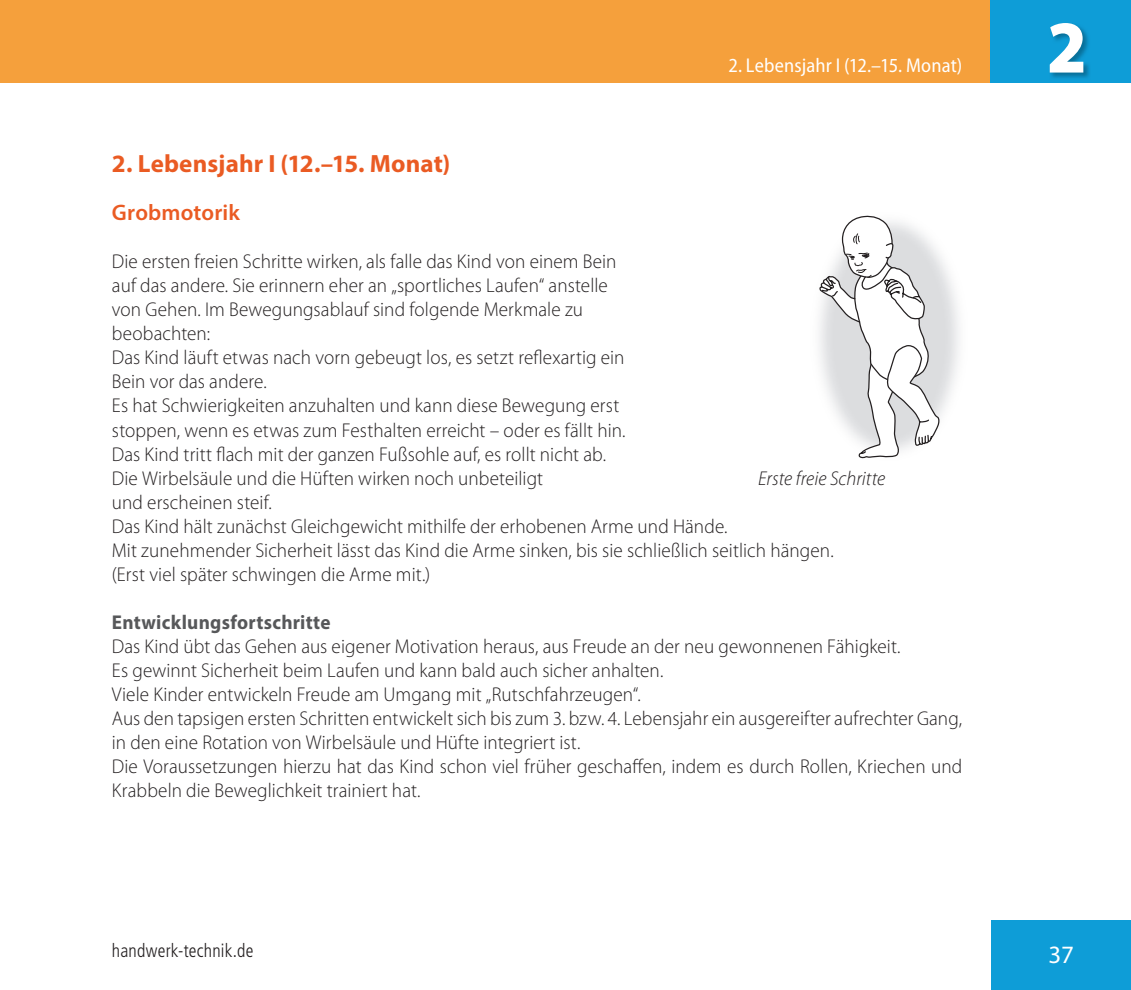
<style>
.page{position:relative;width:1131px;height:990px;background:#fff}
.page>*{position:absolute;margin:0;border:0;box-sizing:border-box;transform-origin:0 0}
.t1{font:900 semi-condensed 75px "Myriad Pro";color:#fff}
.t2{font:700 25px "Myriad Pro";letter-spacing:.005em;color:#ea5b23}
.t3{font:25px "Myriad Pro";color:#fff}
.t4{font:600 22.5px "Myriad Pro";letter-spacing:.005em;color:#ea5b23}
.t5{font:300 20px/24px "Myriad Pro";letter-spacing:.005em;color:#231f20;scale:.96 1}
.t6{font:semi-condensed 20px "Myriad Pro";letter-spacing:.005em;color:#fff}
.t7{font:italic 300 20px "Myriad Pro";color:#231f20;scale:.96 1}
.t8{font:300 condensed 18.75px "Frutiger LT Std";letter-spacing:.015em;color:#231f20;scale:.96 1}
.s1{font-weight:700;color:#57585a}
</style>
<div class="page">
<div style="left:0;top:0;width:991px;height:84px;background:#f5a03c"></div>
<div style="left:991px;top:0;width:140px;height:84px;background:#0e9dd7"></div>
<div style="left:991px;top:920px;width:140px;height:69px;background:#0e9dd7"></div>
<img style="left:1051px;top:24px;width:38px;height:54px">
<svg style="left:818px;top:215px;width:123px;height:244px"></svg>
<p class="t6" style="left:728px;top:53px;width:235px">2. Lebensjahr I (12.–15. Monat)</p>
<p class="t2" style="left:112px;top:147px;width:340px">2. Lebensjahr I (12.–15. Monat)</p>
<p class="t4" style="left:112px;top:198px;width:129px">Grobmotorik</p>
<p class="t5" style="left:112px;top:250px;width:753px">Die ersten freien Schritte wirken, als falle das Kind von einem Bein<br>auf das andere. Sie erinnern eher an „sportliches Laufen“ anstelle<br>von Gehen. Im Bewegungsablauf sind folgende Merkmale zu<br>beobachten:<br>Das Kind läuft etwas nach vorn gebeugt los, es setzt reflexartig ein<br>Bein vor das andere.<br>Es hat Schwierigkeiten anzuhalten und kann diese Bewegung erst<br>stoppen, wenn es etwas zum Festhalten erreicht – oder es fällt hin.<br>Das Kind tritt flach mit der ganzen Fußsohle auf, es rollt nicht ab.<br>Die Wirbelsäule und die Hüften wirken noch unbeteiligt<br>und erscheinen steif.<br>Das Kind hält zunächst Gleichgewicht mithilfe der erhobenen Arme und Hände.<br>Mit zunehmender Sicherheit lässt das Kind die Arme sinken, bis sie schließlich seitlich hängen. (Erst viel später schwingen die Arme mit.)</p>
<p class="t5" style="left:112px;top:610px;width:887px"><span class="s1">Entwicklungsfortschritte<br></span>Das Kind übt das Gehen aus eigener Motivation heraus, aus Freude an der neu gewonnenen Fähigkeit.<br>Es gewinnt Sicherheit beim Laufen und kann bald auch sicher anhalten.<br>Viele Kinder entwickeln Freude am Umgang mit „Rutschfahrzeugen“.<br>Aus den tapsigen ersten Schritten entwickelt sich bis zum 3. bzw. 4. Lebensjahr ein ausgereifter aufrechter Gang, in den eine Rotation von Wirbelsäule und Hüfte integriert ist.<br>Die Voraussetzungen hierzu hat das Kind schon viel früher geschaffen, indem es durch Rollen, Kriechen und Krabbeln die Beweglichkeit trainiert hat.</p>
<p class="t7" style="left:758px;top:467px;width:134px">Erste freie Schritte</p>
<p class="t1" style="left:1047px;top:-2px;width:42px">2</p>
<p class="t8" style="left:112px;top:939px;width:149px">handwerk-technik.de</p>
<p class="t3" style="left:1048px;top:938px;width:27px">37</p>
</div>
